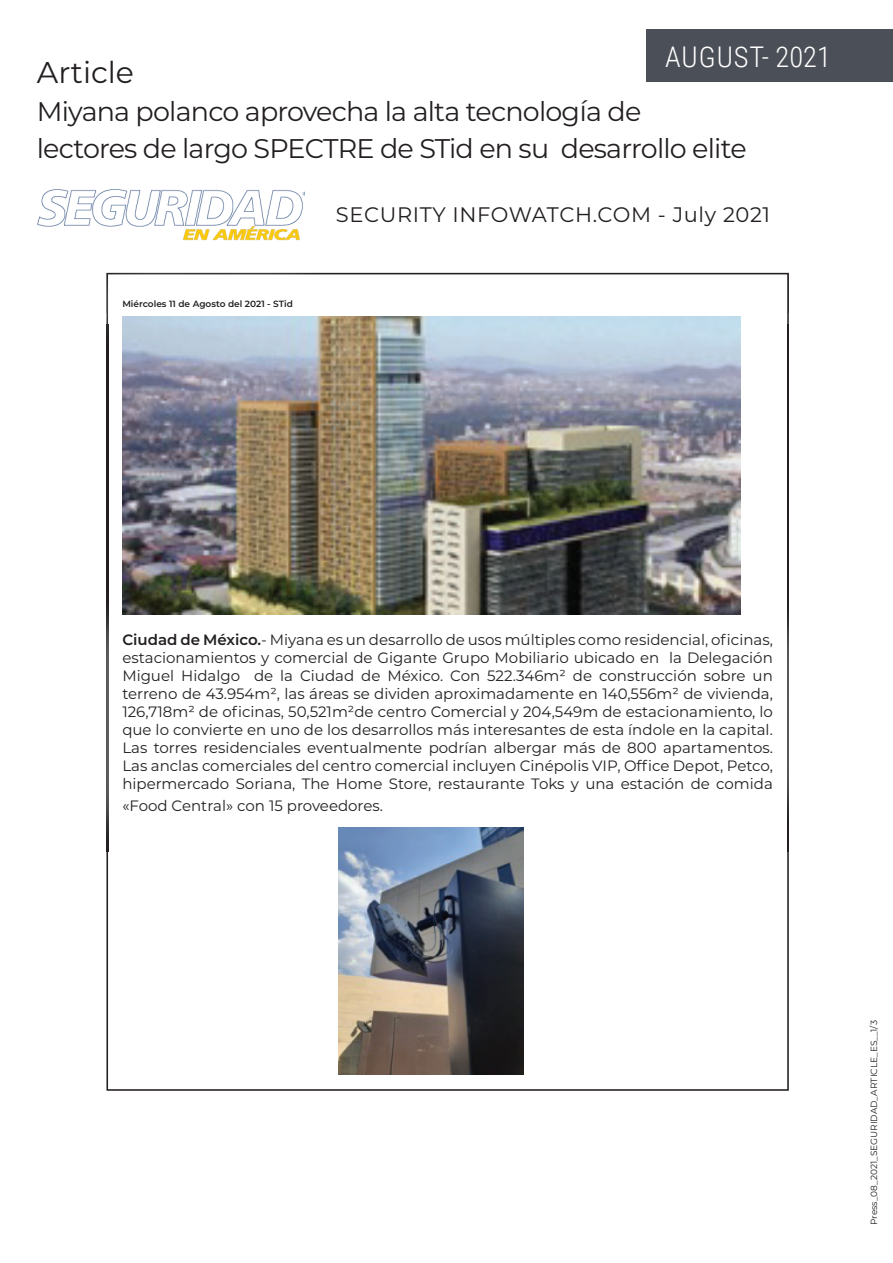
<style>
.page{position:relative;width:893px;height:1263px;background:#fff}
.page>*{position:absolute;margin:0;border:0;box-sizing:border-box;transform-origin:0 0}
.t1{font:30px "Montserrat";color:#231f20}
.t2{font:300 28.5px "Roboto Condensed";letter-spacing:.03em;color:#fff}
.t3{font:27px/37.5px "Montserrat";letter-spacing:-.03em;color:#231f20}
.t4{font:21px "Montserrat";letter-spacing:.03em;color:#231f20}
.t5{font:15px/18px "Montserrat";color:#231f20;text-align:justify}
.t6{font:9px "Montserrat";color:#231f20}
.t7{font:600 9px "Montserrat";color:#231f20}
.s1{font-weight:600}
</style>
<div class="page">
<img style="left:732px;top:29px;width:52px;height:1px">
<img style="left:37px;top:189px;width:267px;height:51px">
<div style="left:646px;top:30px;width:247px;height:52px;background:#4b4f57"></div>
<svg style="left:106px;top:852px;width:683px;height:239px"></svg>
<img style="left:106px;top:273px;width:683px;height:53px">
<img style="left:106px;top:325px;width:2px;height:527px">
<img style="left:787px;top:325px;width:2px;height:527px">
<img style="left:122px;top:317px;width:618px;height:297px">
<img style="left:339px;top:827px;width:184px;height:247px">
<h2 class="t2" style="left:665px;top:36px;width:167px">AUGUST- 2021</h2>
<h1 class="t1" style="left:37px;top:52px;width:99px">Article</h1>
<h3 class="t3" style="left:37px;top:91px;width:711px">Miyana polanco aprovecha la alta tecnología de lectores de largo SPECTRE de STid en su desarrollo elite</h3>
<p class="t7" style="left:122px;top:297px;width:172px">Miércoles 11 de Agosto del 2021 - STid</p>
<h3 class="t4" style="left:336px;top:200px;width:436px">SECURITY INFOWATCH.COM - July 2021</h3>
<p class="t5" style="left:122px;top:630px;width:652px"><span class="s1">Ciudad de México.</span>- Miyana es un desarrollo de usos múltiples como residencial, oficinas, estacionamientos y comercial de Gigante Grupo Mobiliario ubicado en la Delegación Miguel Hidalgo de la Ciudad de México. Con 522.346m² de construcción sobre un terreno de 43.954m², las áreas se dividen aproximadamente en 140,556m² de vivienda, 126,718m² de oficinas, 50,521m²de centro Comercial y 204,549m de estacionamiento, lo que lo convierte en uno de los desarrollos más interesantes de esta índole en la capital.<br>Las torres residenciales eventualmente podrían albergar más de 800 apartamentos.<br>Las anclas comerciales del centro comercial incluyen Cinépolis VIP, Office Depot, Petco, hipermercado Soriana, The Home Store, restaurante Toks y una estación de comida</p>
<p class="t5" style="left:122px;top:796px;width:262px">«Food Central» con 15 proveedores.</p>
<p class="t6" style="left:868px;top:1225px;width:206px;rotate:-90deg">Press_08_2021_SEGURIDAD_ARTICLE_ES__1/3</p>
</div>
